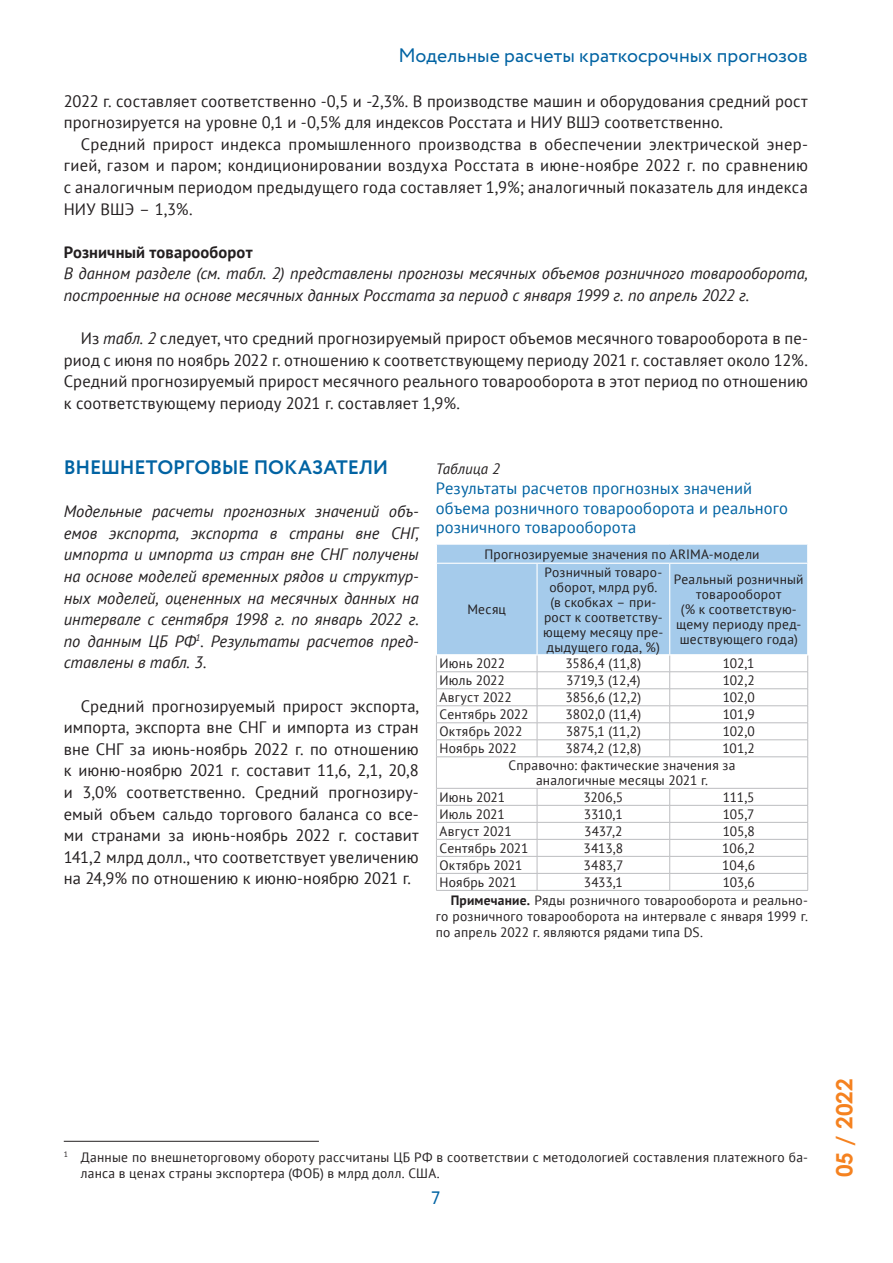
<style>
.page{position:relative;width:893px;height:1263px;background:#fff}
.page>*{position:absolute;margin:0;border:0;box-sizing:border-box;transform-origin:0 0}
.t1{font:700 22.5px "Century Gothic";color:#f58220}
.t2{font:19.5px "Circe";letter-spacing:.005em;color:#0163a3}
.t3{font:700 19.5px "Circe";letter-spacing:-.015em;color:#0163a3}
.t4{font:18px "Circe";color:#0163a3}
.t5{font:16.5px/21.6px "PT Sans";letter-spacing:.01em;color:#231f20;text-align:justify}
.t6{font:italic 16.5px/21.6px "PT Sans";color:#231f20}
.t7{font:16.5px/19.8px "PT Sans";letter-spacing:.01em;color:#0163a3}
.t8{font:700 16.5px "PT Sans";letter-spacing:.005em;color:#231f20}
.t9{font:italic 15px "PT Sans";color:#231f20}
.t10{font:13.5px/15px "PT Sans";letter-spacing:.015em;color:#231f20}
.s1{font-style:italic}
.s2{font-weight:700}
</style>
<div class="page">
<hr style="left:64px;top:1141px;width:255px;height:1px;background:#231f20">
<hr style="left:436px;top:788px;width:101px;height:1px;background:#bcbdc0">
<hr style="left:537px;top:788px;width:133px;height:1px;background:#bcbdc0">
<hr style="left:670px;top:788px;width:138px;height:1px;background:#bcbdc0">
<hr style="left:436px;top:805px;width:101px;height:1px;background:#bcbdc0">
<hr style="left:537px;top:805px;width:133px;height:1px;background:#bcbdc0">
<hr style="left:670px;top:805px;width:138px;height:1px;background:#bcbdc0">
<hr style="left:436px;top:822px;width:101px;height:1px;background:#bcbdc0">
<hr style="left:537px;top:822px;width:133px;height:1px;background:#bcbdc0">
<hr style="left:670px;top:822px;width:138px;height:1px;background:#bcbdc0">
<hr style="left:436px;top:839px;width:101px;height:1px;background:#bcbdc0">
<hr style="left:537px;top:839px;width:133px;height:1px;background:#bcbdc0">
<hr style="left:670px;top:839px;width:138px;height:1px;background:#bcbdc0">
<hr style="left:436px;top:856px;width:101px;height:1px;background:#bcbdc0">
<hr style="left:537px;top:856px;width:133px;height:1px;background:#bcbdc0">
<hr style="left:670px;top:856px;width:138px;height:1px;background:#bcbdc0">
<hr style="left:436px;top:873px;width:101px;height:1px;background:#bcbdc0">
<hr style="left:537px;top:873px;width:133px;height:1px;background:#bcbdc0">
<svg style="left:537px;top:789px;width:1px;height:101px"></svg>
<hr style="left:670px;top:873px;width:138px;height:1px;background:#bcbdc0">
<svg style="left:669px;top:788px;width:1px;height:102px"></svg>
<hr style="left:436px;top:757px;width:1px;height:31px;background:#bcbdc0">
<hr style="left:807px;top:757px;width:1px;height:31px;background:#bcbdc0">
<svg style="left:436px;top:788px;width:1px;height:102px"></svg>
<svg style="left:807px;top:789px;width:1px;height:101px"></svg>
<hr style="left:436px;top:890px;width:101px;height:1px;background:#bcbdc0">
<hr style="left:537px;top:890px;width:133px;height:1px;background:#bcbdc0">
<hr style="left:670px;top:890px;width:138px;height:1px;background:#bcbdc0">
<svg style="left:436px;top:544px;width:372px;height:213px"></svg>
<hr style="left:436px;top:564px;width:1px;height:90px;background:#fff">
<hr style="left:807px;top:564px;width:1px;height:90px;background:#fff">
<hr style="left:436px;top:654px;width:101px;height:1px;background:#fff">
<hr style="left:537px;top:654px;width:133px;height:1px;background:#fff">
<hr style="left:670px;top:654px;width:138px;height:1px;background:#fff">
<p class="t2" style="left:398px;top:43px;width:411px">Модельные расчеты краткосрочных прогнозов</p>
<p class="t5" style="left:64px;top:90px;width:746px">2022 г. составляет соответственно -0,5 и -2,3%. В производстве машин и оборудования средний рост прогнозируется на уровне 0,1 и -0,5% для индексов Росстата и НИУ ВШЭ соответственно.</p>
<p class="t5" style="left:64px;top:133px;width:746px;text-indent:17px">Средний прирост индекса промышленного производства в обеспечении электрической энер&shy;гией, газом и паром; кондиционировании воздуха Росстата в июне-ноябре 2022 г. по сравнению с аналогичным периодом предыдущего года составляет 1,9%; аналогичный показатель для индекса НИУ ВШЭ – 1,3%.</p>
<p class="t8" style="left:64px;top:241px;width:190px">Розничный товарооборот</p>
<p class="t6" style="left:64px;top:262px;width:746px">В данном разделе (см. табл. 2) представлены прогнозы месячных объемов розничного товарооборота, построенные на основе месячных данных Росстата за период с января 1999 г. по апрель 2022 г.</p>
<p class="t5" style="left:64px;top:327px;width:746px;text-indent:17px">Из <span class="s1">табл. 2</span> следует, что средний прогнозируемый прирост объемов месячного товарооборота в пе&shy;риод с июня по ноябрь 2022 г. отношению к соответствующему периоду 2021 г. составляет около 12%.<br>Средний прогнозируемый прирост месячного реального товарооборота в этот период по отношению к соответствующему периоду 2021 г. составляет 1,9%.</p>
<p class="t3" style="left:64px;top:454px;width:326px">ВНЕШНЕТОРГОВЫЕ ПОКАЗАТЕЛИ</p>
<p class="t6" style="left:64px;top:500px;width:357px;text-align:justify">Модельные расчеты прогнозных значений объ&shy;емов экспорта, экспорта в страны вне СНГ, импорта и импорта из стран вне СНГ получены на основе моделей временных рядов и структур&shy;ных моделей, оцененных на месячных данных на интервале с сентября 1998 г. по январь 2022 г. по данным ЦБ РФ<sup>1</sup>. Результаты расчетов пред&shy;ставлены в табл. 3.</p>
<p class="t5" style="left:64px;top:694px;width:357px;text-indent:17px">Средний прогнозируемый прирост экспорта, импорта, экспорта вне СНГ и импорта из стран вне СНГ за июнь-ноябрь 2022 г. по отношению к июню-ноябрю 2021 г. составит 11,6, 2,1, 20,8 и 3,0% соответственно. Средний прогнозиру&shy;емый объем сальдо торгового баланса со все&shy;ми странами за июнь-ноябрь 2022 г. составит 141,2 млрд долл., что соответствует увеличению на 24,9% по отношению к июню-ноябрю 2021 г.</p>
<p class="t9" style="left:436px;top:459px;width:66px">Таблица 2</p>
<p class="t7" style="left:436px;top:478px;width:354px">Результаты расчетов прогнозных значений объема розничного товарооборота и реального розничного товарооборота</p>
<p class="t10" style="left:484px;top:546px;width:277px">Прогнозируемые значения по ARIMA-модели</p>
<p class="t10" style="left:467px;top:601px;width:40px">Месяц</p>
<p class="t10" style="left:543px;top:564px;width:122px;text-align:center">Розничный товаро&shy;оборот, млрд руб. (в скобках – при&shy;рост к соответству&shy;ющему месяцу пре&shy;дыдущего года, %)</p>
<p class="t10" style="left:674px;top:571px;width:131px;text-align:center">Реальный розничный товарооборот<br>(% к соответствую&shy;щему периоду пред&shy;шествующего года)</p>
<p class="t10" style="left:440px;top:656px;width:67px">Июнь 2022</p>
<p class="t10" style="left:566px;top:656px;width:77px">3586,4 (11,8)</p>
<p class="t10" style="left:723px;top:656px;width:33px">102,1</p>
<p class="t10" style="left:440px;top:673px;width:67px">Июль 2022</p>
<p class="t10" style="left:566px;top:673px;width:76px">3719,3 (12,4)</p>
<p class="t10" style="left:723px;top:673px;width:34px">102,2</p>
<p class="t10" style="left:440px;top:690px;width:74px">Август 2022</p>
<p class="t10" style="left:565px;top:690px;width:78px">3856,6 (12,2)</p>
<p class="t10" style="left:723px;top:690px;width:33px">102,0</p>
<p class="t10" style="left:440px;top:707px;width:91px">Сентябрь 2022</p>
<p class="t10" style="left:566px;top:707px;width:77px">3802,0 (11,4)</p>
<p class="t10" style="left:723px;top:707px;width:33px">101,9</p>
<p class="t10" style="left:440px;top:724px;width:85px">Октябрь 2022</p>
<p class="t10" style="left:566px;top:724px;width:77px">3875,1 (11,2)</p>
<p class="t10" style="left:723px;top:724px;width:33px">102,0</p>
<p class="t10" style="left:440px;top:741px;width:79px">Ноябрь 2022</p>
<p class="t10" style="left:566px;top:741px;width:77px">3874,2 (12,8)</p>
<p class="t10" style="left:509px;top:740px;width:248px;line-height:16.8px;text-indent:214px">101,2<br>Справочно: фактические значения за</p>
<p class="t10" style="left:536px;top:772px;width:174px">аналогичные месяцы 2021 г.</p>
<p class="t10" style="left:440px;top:789px;width:67px">Июнь 2021</p>
<p class="t10" style="left:583px;top:789px;width:41px">3206,5</p>
<p class="t10" style="left:723px;top:789px;width:33px">111,5</p>
<p class="t10" style="left:440px;top:806px;width:67px">Июль 2021</p>
<p class="t10" style="left:584px;top:806px;width:40px">3310,1</p>
<p class="t10" style="left:723px;top:806px;width:33px">105,7</p>
<p class="t10" style="left:440px;top:823px;width:74px">Август 2021</p>
<p class="t10" style="left:584px;top:823px;width:40px">3437,2</p>
<p class="t10" style="left:723px;top:823px;width:34px">105,8</p>
<p class="t10" style="left:440px;top:840px;width:90px">Сентябрь 2021</p>
<p class="t10" style="left:583px;top:840px;width:41px">3413,8</p>
<p class="t10" style="left:722px;top:840px;width:34px">106,2</p>
<p class="t10" style="left:440px;top:857px;width:84px">Октябрь 2021</p>
<p class="t10" style="left:583px;top:857px;width:42px">3483,7</p>
<p class="t10" style="left:722px;top:857px;width:34px">104,6</p>
<p class="t10" style="left:440px;top:874px;width:79px">Ноябрь 2021</p>
<p class="t10" style="left:584px;top:874px;width:41px">3433,1</p>
<p class="t10" style="left:451px;top:873px;width:359px;line-height:18.1px;text-indent:272px">103,6<br><span class="s2">Примечание.</span> Ряды розничного товарооборота и реально-</p>
<p class="t10" style="left:436px;top:908px;width:374px;line-height:16.2px">го розничного товарооборота на интервале с января 1999 г. по апрель 2022 г. являются рядами типа DS.</p>
<p class="t10" style="left:81px;top:1148px;width:729px;line-height:16.2px;text-indent:-17px"><sup>1</sup> Данные по внешнеторговому обороту рассчитаны ЦБ РФ в соответствии с методологией составления платежного ба&shy;ланса в ценах страны экспортера (ФОБ) в млрд долл. США.</p>
<p class="t4" style="left:431px;top:1186px;width:10px">7</p>
<h1 class="t1" style="left:827px;top:1177px;width:100px;rotate:-90deg">05 / 2022</h1>
</div>
